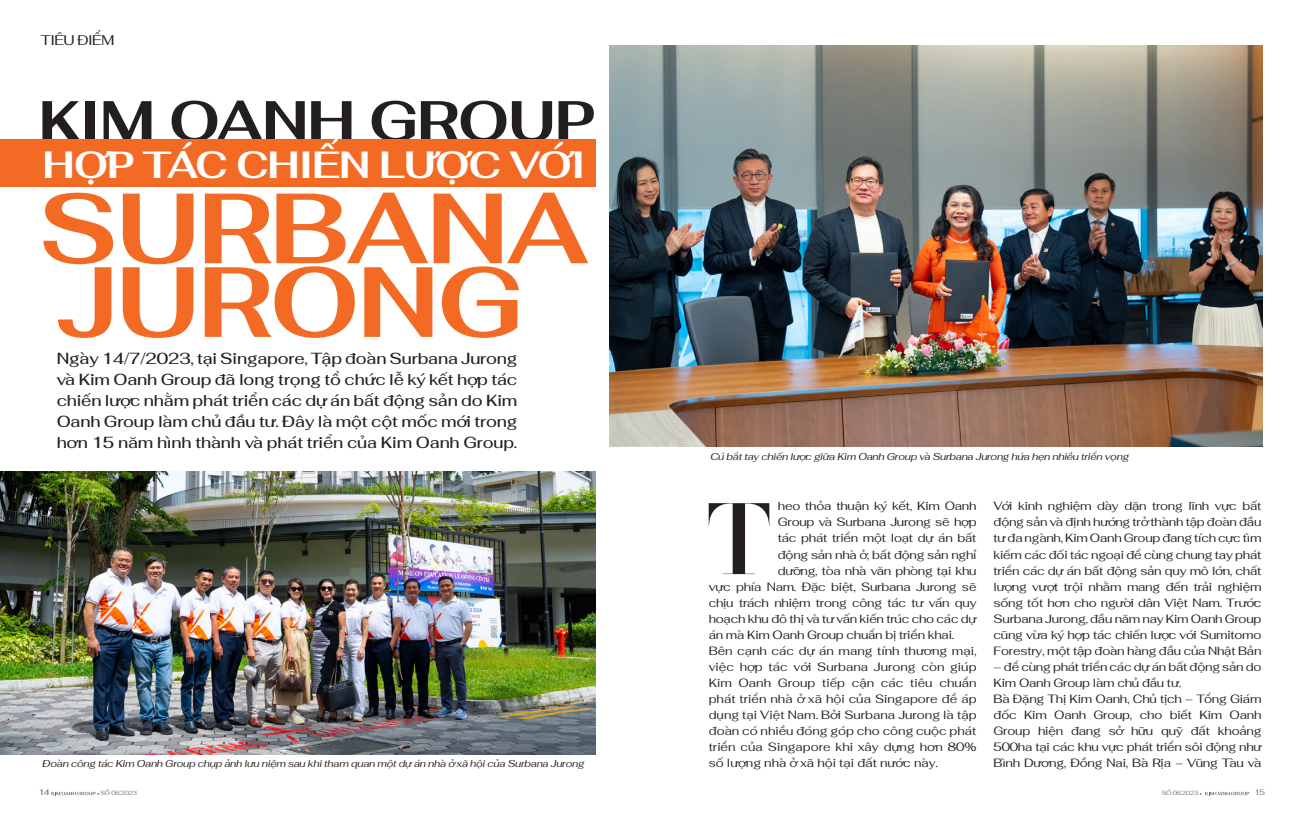
<style>
.page{position:relative;width:1304px;height:823px;background:#fff}
.page>*{position:absolute;margin:0;border:0;box-sizing:border-box;transform-origin:0 0}
.t1{font:700 99.4px "Fahkwang";letter-spacing:-.03em;color:#f36a24}
.t2{font:700 56.6px "Fahkwang";letter-spacing:-.03em;color:#231f20}
.t3{font:700 37.8px "Fahkwang";letter-spacing:-.03em;color:#fff}
.t4{font:500 16px/21px "Fahkwang";letter-spacing:-.01em;color:#231f20;text-align:justify}
.chuyen_de{font:14px "Fahkwang";letter-spacing:-.04em;color:#231f20}
.t5{font:12px/16px "Fahkwang";letter-spacing:-.02em;color:#231f20;text-align:justify}
.t6{font:italic 10px "Fahkwang";letter-spacing:-.025em;color:#231f20}
.t7{font:500 8px "Fahkwang";color:#6c6d70}
.t8{font:8px "Fahkwang";color:#6c6d70}
.t9{font:6px "Fahkwang";letter-spacing:-.02em;color:#6c6d70}
</style>
<div class="page">
<img style="left:0;top:471px;width:595px;height:283px">
<div style="left:0;top:139px;width:595px;height:48px;background:#f36a24"></div>
<img style="left:609px;top:45px;width:654px;height:401px">
<svg style="left:709px;top:503px;width:60px;height:70px"></svg>
<svg style="left:51px;top:791px;width:45px;height:3px"></svg>
<svg style="left:1205px;top:791px;width:44px;height:3px"></svg>
<p class="chuyen_de" style="left:41px;top:28px;width:75px">TIÊU ĐIỂM</p>
<p class="t2" style="left:38px;top:69px;width:558px">KIM OANH GROUP</p>
<p class="t3" style="left:43px;top:131px;width:545px">HỢP TÁC CHIẾN LƯỢC VỚI</p>
<p class="t1" style="left:38px;top:138px;width:553px">SURBANA</p>
<p class="t1" style="left:57px;top:211px;width:469px">JURONG</p>
<p class="t4" style="left:57px;top:347px;width:462px">Ngày 14/7/2023, tại Singapore, Tập đoàn Surbana Jurong và Kim Oanh Group đã long trọng tổ chức lễ ký kết hợp tác chiến lược nhằm phát triển các dự án bất động sản do Kim Oanh Group làm chủ đầu tư. Đây là một cột mốc mới trong hơn 15 năm hình thành và phát triển của Kim Oanh Group.</p>
<p class="t6" style="left:43px;top:754px;width:543px">Đoàn công tác Kim Oanh Group chụp ảnh lưu niệm sau khi tham quan một dự án nhà ở xã hội của Surbana Jurong</p>
<p class="t6" style="left:710px;top:447px;width:420px">Cú bắt tay chiến lược giữa Kim Oanh Group và Surbana Jurong hứa hẹn nhiều triển vọng</p>
<p class="t5" style="left:994px;top:497px;width:269px">Với kinh nghiệm dày dặn trong lĩnh vực bất động sản và định hướng trở thành tập đoàn đầu tư đa ngành, Kim Oanh Group đang tích cực tìm kiếm các đối tác ngoại để cùng chung tay phát triển các dự án bất động sản quy mô lớn, chất lượng vượt trội nhằm mang đến trải nghiệm sống tốt hơn cho người dân Việt Nam. Trước Surbana Jurong, đầu năm nay Kim Oanh Group cũng vừa ký hợp tác chiến lược với Sumitomo Forestry, một tập đoàn hàng đầu của Nhật Bản</p>
<p class="t5" style="left:994px;top:657px;width:269px">– để cùng phát triển các dự án bất động sản do<br>Kim Oanh Group làm chủ đầu tư.</p>
<p class="t5" style="left:994px;top:689px;width:269px">Bà Đặng Thị Kim Oanh, Chủ tịch – Tổng Giám đốc Kim Oanh Group, cho biết Kim Oanh Group hiện đang sở hữu quỹ đất khoảng 500ha tại các khu vực phát triển sôi động như Bình Dương, Đồng Nai, Bà Rịa – Vũng Tàu và</p>
<p class="t5" style="left:778px;top:497px;width:200px">heo thỏa thuận ký kết, Kim Oanh</p>
<p class="t5" style="left:778px;top:513px;width:200px">Group và Surbana Jurong sẽ hợp</p>
<p class="t5" style="left:778px;top:529px;width:200px">tác phát triển một loạt dự án bất</p>
<p class="t5" style="left:778px;top:545px;width:200px">động sản nhà ở, bất động sản nghỉ</p>
<p class="t5" style="left:778px;top:561px;width:200px">dưỡng, tòa nhà văn phòng tại khu</p>
<p class="t5" style="left:709px;top:577px;width:269px">vực phía Nam. Đặc biệt, Surbana Jurong sẽ</p>
<p class="t5" style="left:709px;top:593px;width:269px">chịu trách nhiệm trong công tác tư vấn quy</p>
<p class="t5" style="left:709px;top:609px;width:269px">hoạch khu đô thị và tư vấn kiến trúc cho các dự</p>
<p class="t5" style="left:709px;top:625px;width:247px">án mà Kim Oanh Group chuẩn bị triển khai.</p>
<p class="t5" style="left:709px;top:641px;width:269px">Bên cạnh các dự án mang tính thương mại, việc hợp tác với Surbana Jurong còn giúp Kim Oanh Group tiếp cận các tiêu chuẩn phát triển nhà ở xã hội của Singapore để áp dụng tại Việt Nam. Bởi Surbana Jurong là tập đoàn có nhiều đóng góp cho công cuộc phát triển của Singapore khi xây dựng hơn 80% số lượng nhà ở xã hội tại đất nước này.</p>
<p class="t7" style="left:39px;top:784px;width:12px">14</p>
<p class="t9" style="left:97px;top:787px;width:41px">● SỐ 06.2023</p>
<p class="t9" style="left:1162px;top:787px;width:42px">SỐ 06.2023 ●</p>
<p class="t8" style="left:1254px;top:785px;width:12px">15</p>
</div>
